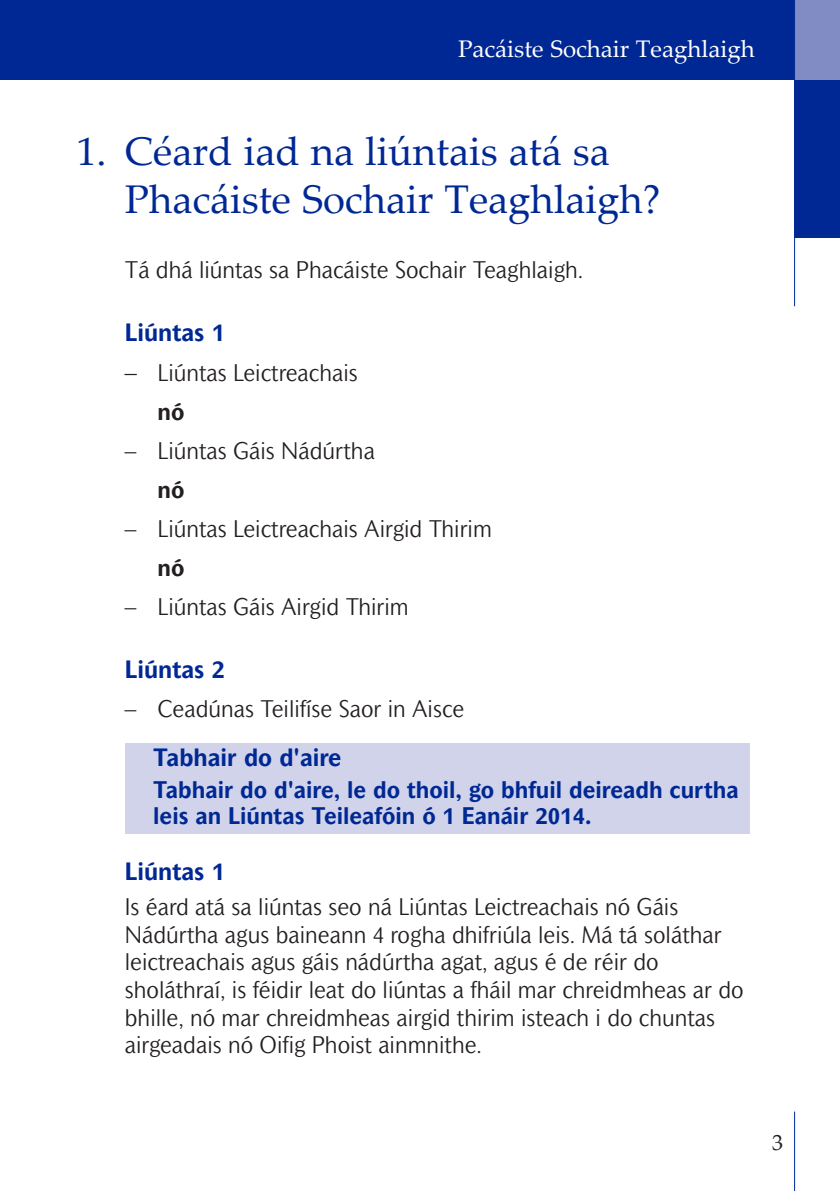
<style>
.page{position:relative;width:840px;height:1191px;background:#fff}
.page>*{position:absolute;margin:0;border:0;box-sizing:border-box;transform-origin:0 0}
.t1{font:40px/48px "Palatino Linotype";color:#002894}
.t2{font:700 24px "Mahsuri Sans";color:#002894}
.t3{font:24px "Palatino Linotype";color:#fff}
.t4{font:300 23px/27.6px "Mahsuri Sans";color:#231f20}
.t5{font:700 23px/26px "Mahsuri Sans";color:#002894}
.t6{font:700 23px "Mahsuri Sans";color:#231f20}
.t7{font:22px "Palatino Linotype";color:#231f20}
.s1{font-size:24px}
.s2{font-weight:700}
</style>
<div class="page">
<div style="left:0;top:0;width:794px;height:79px;background:#002894"></div>
<div style="left:794px;top:79px;width:45px;height:159px;background:#002894"></div>
<hr style="left:793px;top:1111px;width:1px;height:80px;background:#002894">
<div style="left:794px;top:0;width:45px;height:79px;background:#828cc4"></div>
<hr style="left:793px;top:0;width:1px;height:306px;background:#002894">
<div style="left:125px;top:743px;width:623px;height:90px;background:#d0d3e9"></div>
<p class="t3" style="left:458px;top:40px;width:298px">Pacáiste Sochair Teaghlaigh</p>
<h1 class="t1" style="left:125px;top:132px;width:537px;text-indent:-48px">1. Céard iad na liúntais atá sa<br>Phacáiste Sochair Teaghlaigh?</h1>
<p class="t4" style="left:125px;top:258px;width:459px">Tá dhá liúntas sa Phacáiste Sochair Teaghlaigh.</p>
<p class="t2" style="left:125px;top:323px;width:101px">Liúntas 1</p>
<p class="t4" style="left:157px;top:355px;width:202px;line-height:39.4px;text-indent:-33px"><span class="s1">–</span> Liúntas Leictreachais <span class="s2">nó</span></p>
<p class="t4" style="left:125px;top:439px;width:251px">– Liúntas Gáis Nádúrtha</p>
<p class="t6" style="left:157px;top:481px;width:28px">nó</p>
<p class="t4" style="left:125px;top:517px;width:368px">– Liúntas Leictreachais Airgid Thirim</p>
<p class="t6" style="left:157px;top:559px;width:28px">nó</p>
<p class="t4" style="left:125px;top:595px;width:285px">– Liúntas Gáis Airgid Thirim</p>
<p class="t2" style="left:125px;top:660px;width:101px">Liúntas 2</p>
<p class="t4" style="left:125px;top:696px;width:341px">– Ceadúnas Teilifíse Saor in Aisce</p>
<p class="t2" style="left:153px;top:749px;width:190px">Tabhair do d'aire</p>
<p class="t5" style="left:153px;top:778px;width:586px">Tabhair do d'aire, le do thoil, go bhfuil deireadh curtha leis an Liúntas Teileafóin ó 1 Eanáir 2014.</p>
<p class="t2" style="left:125px;top:862px;width:101px">Liúntas 1</p>
<p class="t4" style="left:125px;top:895px;width:620px">Is éard atá sa liúntas seo ná Liúntas Leictreachais nó Gáis Nádúrtha agus baineann 4 rogha dhifriúla leis. Má tá soláthar leictreachais agus gáis nádúrtha agat, agus é de réir do sholáthraí, is féidir leat do liúntas a fháil mar chreidmheas ar do bhille, nó mar chreidmheas airgid thirim isteach i do chuntas airgeadais nó Oifig Phoist ainmnithe.</p>
<p class="t7" style="left:771px;top:1134px;width:12px">3</p>
</div>
